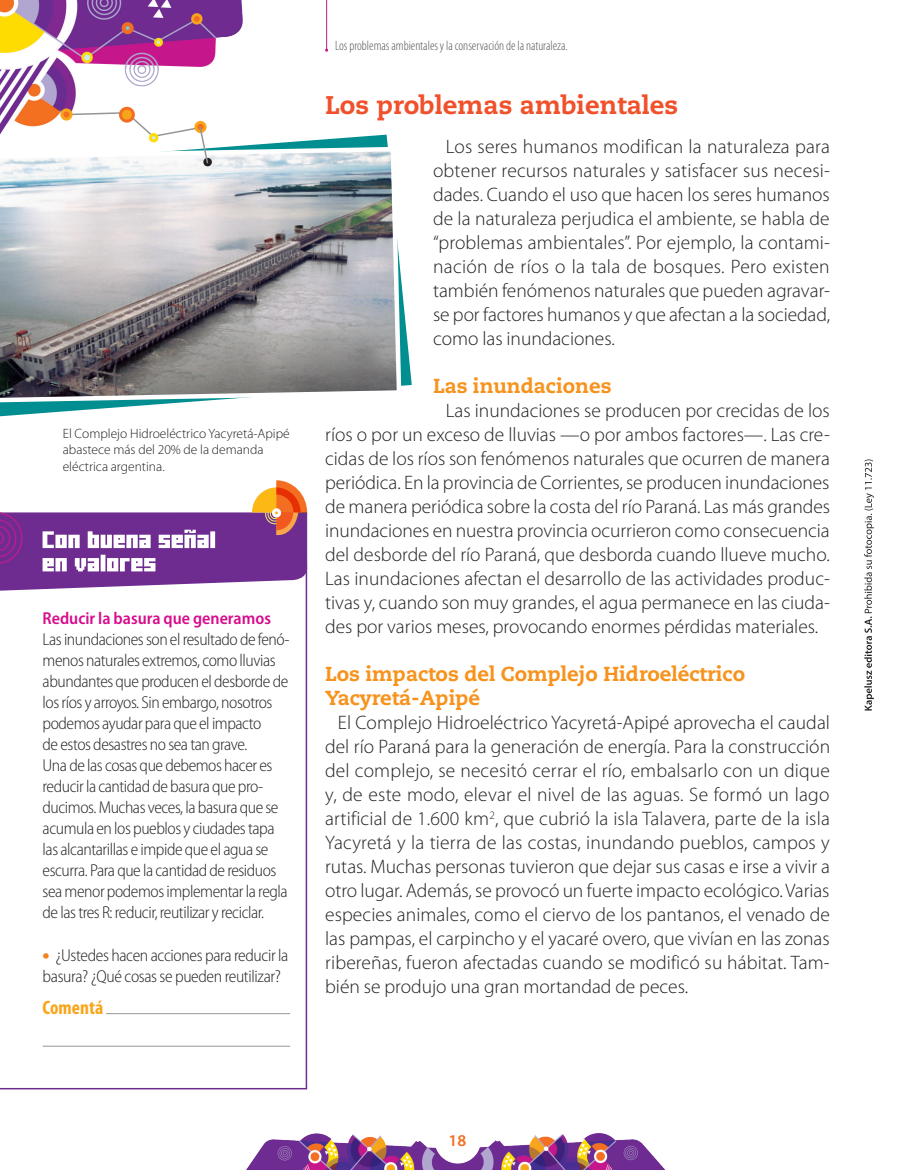
<style>
.page{position:relative;width:915px;height:1170px;background:#fff}
.page>*{position:absolute;margin:0;border:0;box-sizing:border-box;transform-origin:0 0}
.t1{font:800 25.5px "Caecilia LT Std";color:#f0512b}
.t2{font:800 20.25px/24px "Caecilia LT Std";color:#f7931d}
.t3{font:300 19.5px/24px "Myriad Pro";color:#231f20;text-align:justify}
.t4{font:700 condensed 19.5px "Myriad Pro";color:#f9a51b}
.t5{font:300 semi-condensed 17.25px/21px "Myriad Pro";letter-spacing:-.025em;color:#231f20}
.t6{font:600 semi-condensed 17.25px "Myriad Pro";color:#d70c8c}
.t7{font:600 16.5px "Myriad Pro";color:#f36e21}
.t8{font:300 13.5px/16.5px "Myriad Pro";color:#231f20}
.t9{font:300 condensed 13.5px "Myriad Pro";color:#57585a}
.s1{font-weight:900;font-stretch:normal;font-size:19.5px;color:#f58220}
</style>
<div class="page">
<hr style="left:326px;top:0;width:1px;height:50px;background:#c5168c">
<img style="left:0;top:0;width:243px;height:135px">
<svg style="left:0;top:591px;width:307px;height:498px"></svg>
<svg style="left:0;top:480px;width:307px;height:111px"></svg>
<div style="left:272px;top:508px;width:9px;height:9px;border:3px solid #fff;border-radius:50%"></div>
<hr style="left:106px;top:1013px;width:184px;height:1px;background:#939598">
<hr style="left:43px;top:1045px;width:247px;height:1px;background:#939598">
<svg style="left:0;top:135px;width:411px;height:281px"></svg>
<img style="left:0;top:144px;width:403px;height:260px">
<div style="left:119px;top:106px;width:16px;height:17px;border:3px solid #f36e21;border-radius:50%"></div>
<div style="left:203px;top:158px;width:9px;height:8px;background:#231f20;border-radius:50%"></div>
<div style="left:60px;top:108px;width:13px;height:13px;border:3px solid #f9a51b;border-radius:50%"></div>
<svg style="left:58px;top:109px;width:151px;height:55px"></svg>
<img style="left:247px;top:1133px;width:418px;height:36px">
<svg style="left:864px;top:459px;width:9px;height:251px"></svg>
<p class="t8" style="left:63px;top:425px;width:228px">El Complejo Hidroeléctrico Yacyretá-Apipé abastece más del 20% de la demanda eléctrica argentina.</p>
<p class="t6" style="left:43px;top:607px;width:230px">Reducir la basura que generamos</p>
<p class="t5" style="left:43px;top:629px;width:248px">Las inundaciones son el resultado de fenó&shy;menos naturales extremos, como lluvias abundantes que producen el desborde de los ríos y arroyos. Sin embargo, nosotros podemos ayudar para que el impacto<br>de estos desastres no sea tan grave.<br>Una de las cosas que debemos hacer es reducir la cantidad de basura que pro&shy;ducimos. Muchas veces, la basura que se acumula en los pueblos y ciudades tapa las alcantarillas e impide que el agua se escurra. Para que la cantidad de residuos sea menor podemos implementar la regla de las tres R: reducir, reutilizar y reciclar.</p>
<p class="t5" style="left:43px;top:944px;width:247px"><span class="s1">•</span> ¿Ustedes hacen acciones para reducir la basura? ¿Qué cosas se pueden reutilizar?</p>
<p class="t4" style="left:43px;top:995px;width:62px">Comentá</p>
<p class="t9" style="left:335px;top:37px;width:234px">Los problemas ambientales y la conservación de la naturaleza.</p>
<h1 class="t1" style="left:325px;top:89px;width:354px">Los problemas ambientales</h1>
<p class="t3" style="left:433px;top:134px;width:398px;text-indent:13px">Los seres humanos modifican la naturaleza para obtener recursos naturales y satisfacer sus necesi&shy;dades. Cuando el uso que hacen los seres humanos de la naturaleza perjudica el ambiente, se habla de “problemas ambientales”. Por ejemplo, la contami&shy;nación de ríos o la tala de bosques. Pero existen también fenómenos naturales que pueden agravar&shy;se por factores humanos y que afectan a la sociedad, como las inundaciones.</p>
<p class="t2" style="left:433px;top:374px;width:180px">Las inundaciones</p>
<p class="t3" style="left:325px;top:398px;width:506px;text-indent:121px">Las inundaciones se producen por crecidas de los ríos o por un exceso de lluvias —o por ambos factores—. Las cre&shy;cidas de los ríos son fenómenos naturales que ocurren de manera periódica. En la provincia de Corrientes, se producen inundaciones de manera periódica sobre la costa del río Paraná. Las más grandes inundaciones en nuestra provincia ocurrieron como consecuencia del desborde del río Paraná, que desborda cuando llueve mucho.<br>Las inundaciones afectan el desarrollo de las actividades produc&shy;tivas y, cuando son muy grandes, el agua permanece en las ciuda&shy;des por varios meses, provocando enormes pérdidas materiales.</p>
<p class="t2" style="left:325px;top:662px;width:421px">Los impactos del Complejo Hidroeléctrico<br>Yacyretá-Apipé</p>
<p class="t3" style="left:325px;top:710px;width:506px;text-indent:13px">El Complejo Hidroeléctrico Yacyretá-Apipé aprovecha el caudal del río Paraná para la generación de energía. Para la construcción del complejo, se necesitó cerrar el río, embalsarlo con un dique y, de este modo, elevar el nivel de las aguas. Se formó un lago artificial de 1.600 km<sup>2</sup>, que cubrió la isla Talavera, parte de la isla Yacyretá y la tierra de las costas, inundando pueblos, campos y rutas. Muchas personas tuvieron que dejar sus casas e irse a vivir a otro lugar. Además, se provocó un fuerte impacto ecológico. Varias especies animales, como el ciervo de los pantanos, el venado de las pampas, el carpincho y el yacaré overo, que vivían en las zonas ribereñas, fueron afectadas cuando se modificó su hábitat. Tam&shy;bién se produjo una gran mortandad de peces.</p>
<p class="t7" style="left:448px;top:1129px;width:19px">18</p>
</div>
